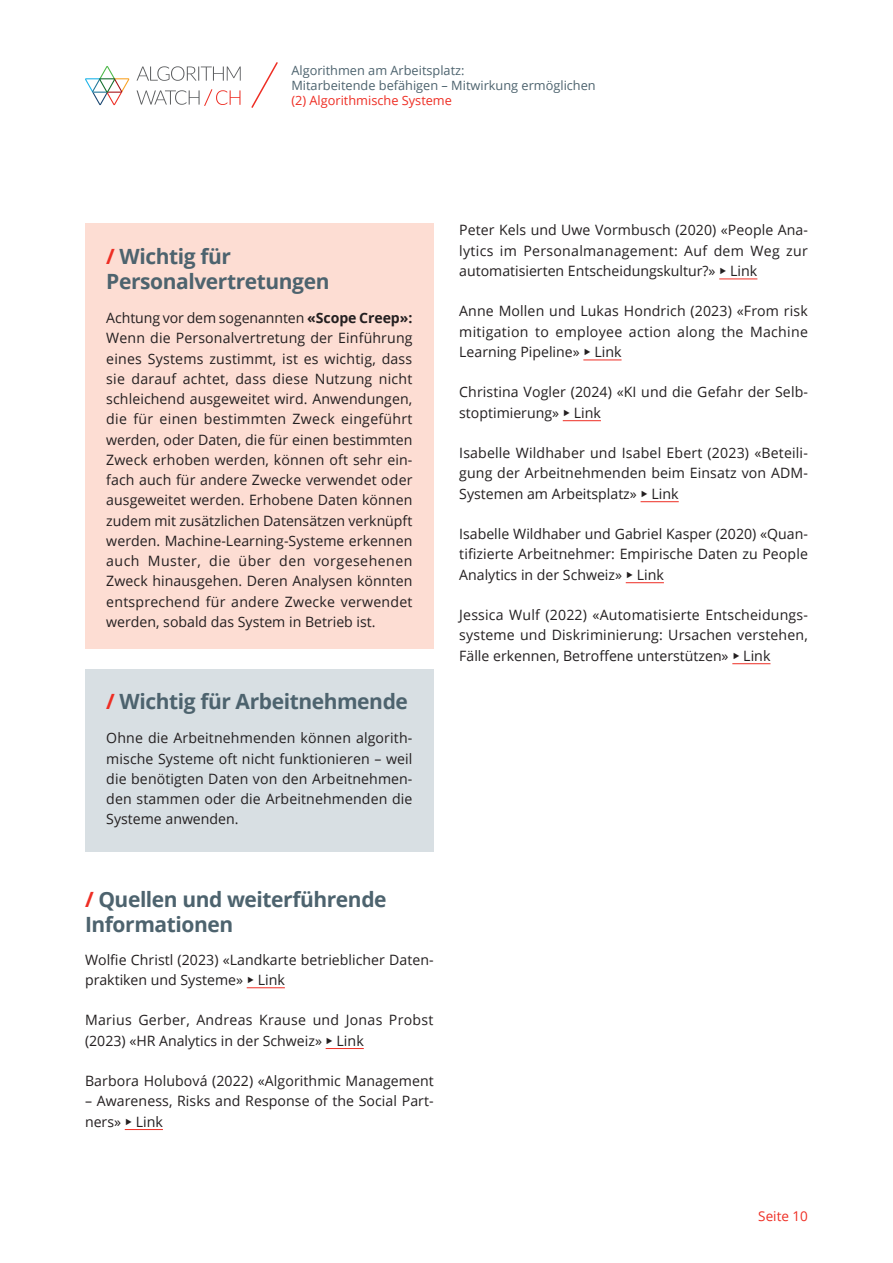
<style>
.page{position:relative;width:893px;height:1263px;background:#fff}
.page>*{position:absolute;margin:0;border:0;box-sizing:border-box;transform-origin:0 0}
.HBS_head_4_V_oG{font:700 21px/25.2px "Open Sans";letter-spacing:-.02em;color:#4d636e}
.HBS_head_4_V{font:700 21px/25.2px "Open Sans";letter-spacing:-.02em;color:#4d636e}
.HBS_Fließ_DE_geänder{font:14.25px/20.2px "Open Sans";letter-spacing:.005em;color:#231f20;text-align:justify}
.HBS_Fließ_DE_oG{font:14.25px/20.2px "Open Sans";letter-spacing:.01em;color:#231f20;text-align:justify}
.t1{font:13.5px "Open Sans";color:#ee2e24}
.t2{font:12.75px/15px "Open Sans";color:#4d636e}
.t3{font:12.75px "Open Sans";color:#ee2e24}
.s1{color:#ee2e24}
.s2{font-weight:700}
</style>
<div class="page">
<hr style="left:247px;top:987px;width:38px;height:1px;background:#ee2e24">
<hr style="left:326px;top:1048px;width:38px;height:1px;background:#ee2e24">
<hr style="left:125px;top:1129px;width:38px;height:1px;background:#ee2e24">
<div style="left:85px;top:223px;width:349px;height:425px;background:#fdddd3"></div>
<div style="left:85px;top:669px;width:349px;height:183px;background:#d8dfe3"></div>
<hr style="left:719px;top:279px;width:38px;height:1px;background:#ee2e24">
<hr style="left:583px;top:360px;width:39px;height:1px;background:#ee2e24">
<hr style="left:563px;top:420px;width:38px;height:1px;background:#ee2e24">
<hr style="left:641px;top:501px;width:38px;height:1px;background:#ee2e24">
<hr style="left:626px;top:582px;width:38px;height:1px;background:#ee2e24">
<hr style="left:732px;top:663px;width:38px;height:1px;background:#ee2e24">
<svg style="left:85px;top:66px;width:44px;height:39px"></svg>
<svg style="left:137px;top:66px;width:104px;height:40px"></svg>
<svg style="left:251px;top:62px;width:27px;height:46px"></svg>
<p class="t2" style="left:291px;top:63px;width:306px">Algorithmen am Arbeitsplatz:<br>Mitarbeitende befähigen – Mitwirkung ermöglichen</p>
<p class="t3" style="left:291px;top:92px;width:162px">(2) Algorithmische Systeme</p>
<p class="HBS_head_4_V_oG" style="left:106px;top:243px;width:225px"><span class="s1">/</span> Wichtig für<br>Personalvertretungen</p>
<p class="HBS_Fließ_DE_oG" style="left:106px;top:307px;width:308px">Achtung vor dem sogenannten <span class="s2">«Scope Creep»:<br></span>Wenn die Personalvertretung der Einführung eines Systems zustimmt, ist es wichtig, dass sie darauf achtet, dass diese Nutzung nicht schleichend ausgeweitet wird. Anwendungen, die für einen bestimmten Zweck eingeführt werden, oder Daten, die für einen bestimmten Zweck erhoben werden, können oft sehr ein&shy;fach auch für andere Zwecke verwendet oder ausgeweitet werden. Erhobene Daten können zudem mit zusätzlichen Datensätzen verknüpft werden. Machine-Learning-Systeme erkennen auch Muster, die über den vorgesehenen Zweck hinausgehen. Deren Analysen könnten entsprechend für andere Zwecke verwendet werden, sobald das System in Betrieb ist.</p>
<p class="HBS_head_4_V_oG" style="left:106px;top:688px;width:303px"><span class="s1">/</span> Wichtig für Arbeitnehmende</p>
<p class="HBS_Fließ_DE_oG" style="left:106px;top:728px;width:308px">Ohne die Arbeitnehmenden können algorith&shy;mische Systeme oft nicht funktionieren – weil die benötigten Daten von den Arbeitnehmen&shy;den stammen oder die Arbeitnehmenden die Systeme anwenden.</p>
<p class="HBS_Fließ_DE_geänder" style="left:459px;top:220px;width:350px">Peter Kels und Uwe Vormbusch (2020) «People Ana&shy;lytics im Personalmanagement: Auf dem Weg zur automatisierten Entscheidungskultur?» Link</p>
<p class="HBS_Fließ_DE_geänder" style="left:459px;top:301px;width:350px">Anne Mollen und Lukas Hondrich (2023) «From risk mitigation to employee action along the Machine Learning Pipeline» Link</p>
<p class="HBS_Fließ_DE_geänder" style="left:459px;top:382px;width:350px">Christina Vogler (2024) «KI und die Gefahr der Selb&shy;stoptimierung» Link</p>
<p class="HBS_Fließ_DE_geänder" style="left:459px;top:442px;width:350px">Isabelle Wildhaber und Isabel Ebert (2023) «Beteili&shy;gung der Arbeitnehmenden beim Einsatz von ADM-Systemen am Arbeitsplatz» Link</p>
<p class="HBS_Fließ_DE_geänder" style="left:459px;top:523px;width:350px">Isabelle Wildhaber und Gabriel Kasper (2020) «Quan&shy;tifizierte Arbeitnehmer: Empirische Daten zu People Analytics in der Schweiz» Link</p>
<p class="HBS_Fließ_DE_geänder" style="left:459px;top:604px;width:350px">Jessica Wulf (2022) «Automatisierte Entscheidungs&shy;systeme und Diskriminierung: Ursachen verstehen, Fälle erkennen, Betroffene unterstützen» Link</p>
<p class="HBS_head_4_V" style="left:85px;top:886px;width:303px"><span class="s1">/</span> Quellen und weiterführende<br>Informationen</p>
<p class="HBS_Fließ_DE_geänder" style="left:85px;top:949px;width:350px">Wolfie Christl (2023) «Landkarte betrieblicher Daten&shy;praktiken und Systeme» Link</p>
<p class="HBS_Fließ_DE_geänder" style="left:85px;top:1009px;width:350px">Marius Gerber, Andreas Krause und Jonas Probst (2023) «HR Analytics in der Schweiz» Link</p>
<p class="HBS_Fließ_DE_geänder" style="left:85px;top:1070px;width:350px">Barbora Holubová (2022) «Algorithmic Management</p>
<p class="HBS_Fließ_DE_geänder" style="left:85px;top:1090px;width:350px">– Awareness, Risks and Response of the Social Part&shy;ners» Link</p>
<p class="t1" style="left:758px;top:1207px;width:51px">Seite 10</p>
</div>
